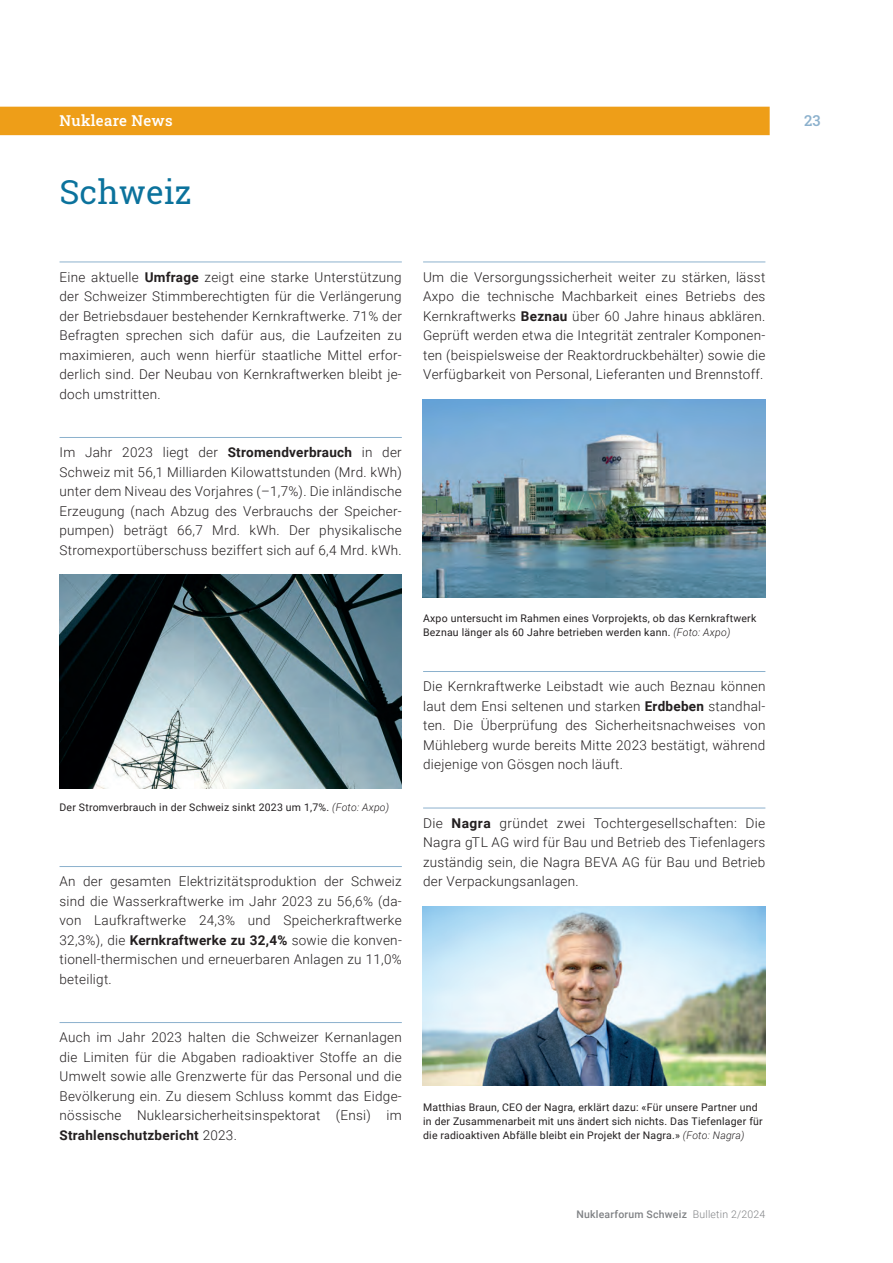
<style>
.page{position:relative;width:893px;height:1263px;background:#fff}
.page>*{position:absolute;margin:0;border:0;box-sizing:border-box;transform-origin:0 0}
.t1{font:33px "Roboto Slab";color:#0b729c}
.t2{font:500 15px "Roboto Slab";letter-spacing:.02em;color:#fff}
.t3{font:500 15px "Roboto Slab";color:#8cb1cd}
.t4{font:300 13.5px/19.5px "Roboto";letter-spacing:.02em;color:#231f20;text-align:justify}
.t5{font:10.5px/14.2px "Roboto";letter-spacing:.02em;color:#231f20}
.t6{font:500 10.5px "Roboto";letter-spacing:.02em;color:#808285}
.s1{font-weight:700}
.s2{font-weight:300;font-style:italic}
.s3{font-weight:300}
</style>
<div class="page">
<hr style="left:60px;top:262px;width:342px;height:1px;background:#8cb1cd">
<hr style="left:60px;top:437px;width:342px;height:1px;background:#8cb1cd">
<hr style="left:60px;top:866px;width:342px;height:1px;background:#8cb1cd">
<hr style="left:60px;top:1022px;width:342px;height:1px;background:#8cb1cd">
<img style="left:60px;top:575px;width:342px;height:214px">
<img style="left:423px;top:399px;width:342px;height:198px">
<hr style="left:423px;top:262px;width:342px;height:1px;background:#8cb1cd">
<hr style="left:423px;top:671px;width:342px;height:1px;background:#8cb1cd">
<hr style="left:423px;top:808px;width:342px;height:1px;background:#8cb1cd">
<img style="left:423px;top:906px;width:342px;height:179px">
<div style="left:0;top:107px;width:770px;height:28px;background:#ee9e18"></div>
<p class="t2" style="left:60px;top:110px;width:115px">Nukleare News</p>
<p class="t3" style="left:804px;top:110px;width:18px">23</p>
<h1 class="t1" style="left:60px;top:169px;width:134px">Schweiz</h1>
<p class="t4" style="left:60px;top:267px;width:344px">Eine aktuelle <span class="s1">Umfrage</span> zeigt eine starke Unterstützung der Schweizer Stimmberechtigten für die Verlängerung der Betriebsdauer bestehender Kernkraftwerke. 71% der Befragten sprechen sich dafür aus, die Laufzeiten zu maximieren, auch wenn hierfür staatliche Mittel erfor&shy;derlich sind. Der Neubau von Kernkraftwerken bleibt je&shy;doch umstritten.</p>
<p class="t4" style="left:60px;top:442px;width:344px">Im Jahr 2023 liegt der <span class="s1">Stromendverbrauch</span> in der Schweiz mit 56,1 Milliarden Kilowattstunden (Mrd. kWh) unter dem Niveau des Vorjahres (–1,7%). Die inländische Erzeugung (nach Abzug des Verbrauchs der Speicher&shy;pumpen) beträgt 66,7 Mrd. kWh. Der physikalische Stromexportüberschuss beziffert sich auf 6,4 Mrd. kWh.</p>
<p class="t4" style="left:423px;top:267px;width:344px">Um die Versorgungssicherheit weiter zu stärken, lässt Axpo die technische Machbarkeit eines Betriebs des Kernkraftwerks <span class="s1">Beznau</span> über 60 Jahre hinaus abklären.<br>Geprüft werden etwa die Integrität zentraler Komponen&shy;ten (beispielsweise der Reaktordruckbehälter) sowie die Verfügbarkeit von Personal, Lieferanten und Brennstoff.</p>
<p class="t5" style="left:60px;top:800px;width:331px">Der Stromverbrauch in der Schweiz sinkt 2023 um 1,7%. <span class="s2">(Foto: Axpo)</span></p>
<p class="t4" style="left:60px;top:871px;width:344px">An der gesamten Elektrizitätsproduktion der Schweiz sind die Wasserkraftwerke im Jahr 2023 zu 56,6% (da&shy;von Laufkraftwerke 24,3% und Speicherkraftwerke 32,3%), die <span class="s1">Kernkraftwerke zu 32,4%</span> sowie die konven&shy;tionell-thermischen und erneuerbaren Anlagen zu 11,0% beteiligt.</p>
<p class="t4" style="left:60px;top:1027px;width:344px">Auch im Jahr 2023 halten die Schweizer Kernanlagen die Limiten für die Abgaben radioaktiver Stoffe an die Umwelt sowie alle Grenzwerte für das Personal und die Bevölkerung ein. Zu diesem Schluss kommt das Eidge&shy;nössische Nuklearsicherheitsinspektorat (Ensi) im <span class="s1">Strahlenschutzbericht</span> 2023.</p>
<p class="t5" style="left:423px;top:610px;width:335px">Axpo untersucht im Rahmen eines Vorprojekts, ob das Kernkraftwerk<br>Beznau länger als 60 Jahre betrieben werden kann. <span class="s2">(Foto: Axpo)</span></p>
<p class="t4" style="left:423px;top:676px;width:344px">Die Kernkraftwerke Leibstadt wie auch Beznau können laut dem Ensi seltenen und starken <span class="s1">Erdbeben</span> standhal&shy;ten. Die Überprüfung des Sicherheitsnachweises von Mühleberg wurde bereits Mitte 2023 bestätigt, während diejenige von Gösgen noch läuft.</p>
<p class="t4" style="left:423px;top:813px;width:344px">Die <span class="s1">Nagra</span> gründet zwei Tochtergesellschaften: Die Nagra gTL AG wird für Bau und Betrieb des Tiefenlagers zuständig sein, die Nagra BEVA AG für Bau und Betrieb der Verpackungsanlagen.</p>
<p class="t5" style="left:423px;top:1099px;width:341px">Matthias Braun, CEO der Nagra, erklärt dazu: «Für unsere Partner und in der Zusammenarbeit mit uns ändert sich nichts. Das Tiefenlager für die radioaktiven Abfälle bleibt ein Projekt der Nagra.» <span class="s2">(Foto: Nagra)</span></p>
<p class="t6" style="left:576px;top:1207px;width:191px">Nuklearforum Schweiz <span class="s3">Bulletin 2/2024</span></p>
</div>
